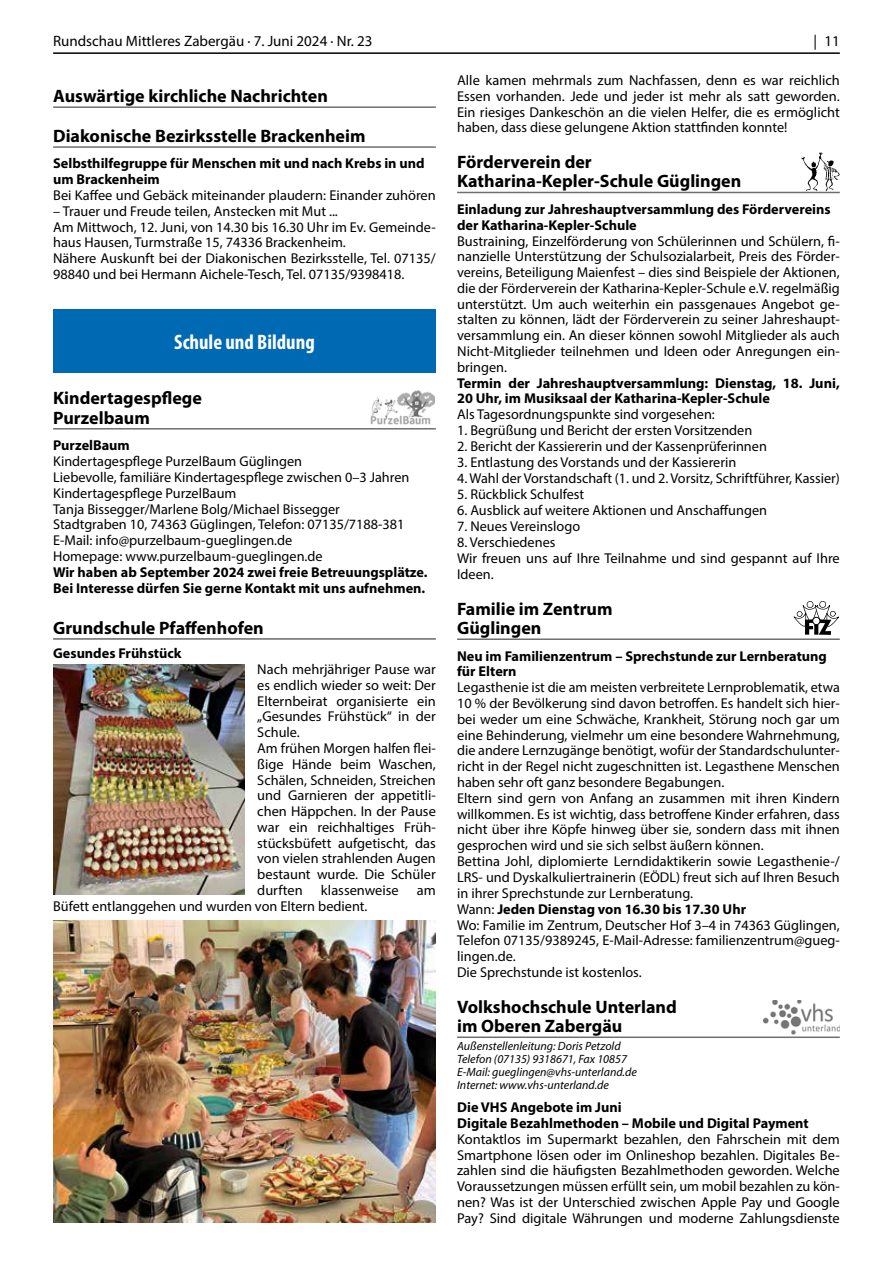
<style>
.page{position:relative;width:893px;height:1263px;background:#fff}
.page>*{position:absolute;margin:0;border:0;box-sizing:border-box;transform-origin:0 0}
.t1{font:700 condensed 21px "Myriad Pro";color:#fff}
.t2{font:700 18px/19.6px "Myriad Pro";color:#000}
.t3{font:15px "Myriad Pro";color:#000}
.t4{font:14.25px/15.8px "Myriad Pro";color:#000}
.t5{font:700 14.25px/15.8px "Myriad Pro";color:#000}
.t6{font:italic 12px/13.2px "Myriad Pro";color:#000}
.s1{font-weight:700}
</style>
<div class="page">
<hr style="left:53px;top:52px;width:787px;height:2px;background:#000">
<hr style="left:53px;top:638px;width:383px;height:2px;background:#686867">
<hr style="left:53px;top:106px;width:383px;height:2px;background:#6f6f6e">
<hr style="left:53px;top:146px;width:383px;height:2px;background:#6f6f6e">
<div style="left:53px;top:309px;width:383px;height:64px;background:#0069b4"></div>
<hr style="left:53px;top:428px;width:383px;height:1px;background:#6f6f6e">
<img style="left:370px;top:390px;width:65px;height:34px">
<img style="left:53px;top:921px;width:383px;height:301px">
<img style="left:53px;top:665px;width:191px;height:229px">
<hr style="left:457px;top:192px;width:383px;height:1px;background:#6f6f6e">
<img style="left:801px;top:152px;width:39px;height:38px">
<hr style="left:457px;top:638px;width:383px;height:2px;background:#6f6f6e">
<svg style="left:794px;top:601px;width:45px;height:34px"></svg>
<div style="left:813px;top:617px;width:7px;height:8px;background:#fff;border-radius:50%"></div>
<div style="left:812px;top:617px;width:8px;height:8px;border:1px solid #000;border-radius:50%"></div>
<hr style="left:457px;top:1036px;width:383px;height:2px;background:#6f6f6e">
<img style="left:764px;top:1000px;width:76px;height:34px">
<p class="t3" style="left:53px;top:32px;width:321px">Rundschau Mittleres Zabergäu · 7. Juni 2024 · Nr. 23</p>
<p class="t3" style="left:813px;top:32px;width:28px">| 11</p>
<p class="t2" style="left:53px;top:86px;width:276px">Auswärtige kirchliche Nachrichten</p>
<p class="t2" style="left:53px;top:126px;width:314px">Diakonische Bezirksstelle Brackenheim</p>
<p class="t5" style="left:53px;top:155px;width:373px">Selbsthilfegruppe für Menschen mit und nach Krebs in und um Brackenheim</p>
<p class="t4" style="left:53px;top:187px;width:384px">Bei Kaffee und Gebäck miteinander plaudern: Einander zuhören</p>
<p class="t4" style="left:53px;top:203px;width:384px">– Trauer und Freude teilen, Anstecken mit Mut ...<br>Am Mittwoch, 12. Juni, von 14.30 bis 16.30 Uhr im Ev. Gemeinde&shy;haus Hausen, Turmstraße 15, 74336 Brackenheim.<br>Nähere Auskunft bei der Diakonischen Bezirksstelle, Tel. 07135/ 98840 und bei Hermann Aichele-Tesch, Tel. 07135/9398418.</p>
<p class="t4" style="left:457px;top:72px;width:384px;text-align:justify">Alle kamen mehrmals zum Nachfassen, denn es war reichlich Essen vorhanden. Jede und jeder ist mehr als satt geworden.<br>Ein riesiges Dankeschön an die vielen Helfer, die es ermöglicht haben, dass diese gelungene Aktion stattfinden konnte!</p>
<p class="t2" style="left:457px;top:151px;width:286px">Förderverein der<br>Katharina-Kepler-Schule Güglingen</p>
<p class="t5" style="left:457px;top:201px;width:375px">Einladung zur Jahreshauptversammlung des Fördervereins der Katharina-Kepler-Schule</p>
<p class="t4" style="left:457px;top:233px;width:384px;text-align:justify">Bustraining, Einzelförderung von Schülerinnen und Schülern, fi&shy;nanzielle Unterstützung der Schulsozialarbeit, Preis des Förder&shy;vereins, Beteiligung Maienfest – dies sind Beispiele der Aktionen, die der Förderverein der Katharina-Kepler-Schule e.V. regelmäßig unterstützt. Um auch weiterhin ein passgenaues Angebot ge&shy;stalten zu können, lädt der Förderverein zu seiner Jahreshaupt&shy;versammlung ein. An dieser können sowohl Mitglieder als auch Nicht-Mitglieder teilnehmen und Ideen oder Anregungen ein&shy;bringen.</p>
<p class="t5" style="left:457px;top:374px;width:384px">Termin der Jahreshauptversammlung: Dienstag, 18. Juni,<br>20 Uhr, im Musiksaal der Katharina-Kepler-Schule</p>
<p class="t4" style="left:457px;top:406px;width:259px">Als Tagesordnungspunkte sind vorgesehen:</p>
<p class="t4" style="left:457px;top:422px;width:297px">1. Begrüßung und Bericht der ersten Vorsitzenden</p>
<p class="t4" style="left:457px;top:438px;width:311px">2. Bericht der Kassiererin und der Kassenprüferinnen</p>
<p class="t4" style="left:457px;top:454px;width:281px">3. Entlastung des Vorstands und der Kassiererin</p>
<p class="t4" style="left:457px;top:470px;width:384px">4. Wahl der Vorstandschaft (1. und 2. Vorsitz, Schriftführer, Kassier)</p>
<p class="t4" style="left:457px;top:486px;width:129px">5. Rückblick Schulfest</p>
<p class="t4" style="left:457px;top:502px;width:311px">6. Ausblick auf weitere Aktionen und Anschaffungen</p>
<p class="t4" style="left:457px;top:518px;width:125px">7. Neues Vereinslogo</p>
<p class="t4" style="left:457px;top:534px;width:384px">8. Verschiedenes<br>Wir freuen uns auf Ihre Teilnahme und sind gespannt auf Ihre<br>Ideen.</p>
<p class="t2" style="left:457px;top:598px;width:157px">Familie im Zentrum<br>Güglingen</p>
<p class="t5" style="left:457px;top:647px;width:371px">Neu im Familienzentrum – Sprechstunde zur Lernberatung für Eltern</p>
<p class="t4" style="left:457px;top:679px;width:384px">Legasthenie ist die am meisten verbreitete Lernproblematik, etwa 10 % der Bevölkerung sind davon betroffen. Es handelt sich hier&shy;bei weder um eine Schwäche, Krankheit, Störung noch gar um eine Behinderung, vielmehr um eine besondere Wahrnehmung, die andere Lernzugänge benötigt, wofür der Standardschulunter&shy;richt in der Regel nicht zugeschnitten ist. Legasthene Menschen haben sehr oft ganz besondere Begabungen.<br>Eltern sind gern von Anfang an zusammen mit ihren Kindern willkommen. Es ist wichtig, dass betroffene Kinder erfahren, dass nicht über ihre Köpfe hinweg über sie, sondern dass mit ihnen gesprochen wird und sie sich selbst äußern können.<br>Bettina Johl, diplomierte Lerndidaktikerin sowie Legasthenie-/ LRS- und Dyskalkuliertrainerin (EÖDL) freut sich auf Ihren Besuch in ihrer Sprechstunde zur Lernberatung.<br>Wann: <span class="s1">Jeden Dienstag von 16.30 bis 17.30 Uhr<br></span>Wo: Familie im Zentrum, Deutscher Hof 3–4 in 74363 Güglingen, Telefon 07135/9389245, E-Mail-Adresse: familienzentrum@gueg&shy;lingen.de.<br>Die Sprechstunde ist kostenlos.</p>
<p class="t2" style="left:457px;top:996px;width:221px">Volkshochschule Unterland im Oberen Zabergäu</p>
<p class="t6" style="left:457px;top:1039px;width:181px">Außenstellenleitung: Doris Petzold Telefon (07135) 9318671, Fax 10857<br>E-Mail: gueglingen@vhs-unterland.de Internet: www.vhs-unterland.de</p>
<p class="t5" style="left:457px;top:1098px;width:353px">Die VHS Angebote im Juni<br>Digitale Bezahlmethoden – Mobile und Digital Payment</p>
<p class="t4" style="left:457px;top:1131px;width:384px;text-align:justify">Kontaktlos im Supermarkt bezahlen, den Fahrschein mit dem Smartphone lösen oder im Onlineshop bezahlen. Digitales Be&shy;zahlen sind die häufigsten Bezahlmethoden geworden. Welche Voraussetzungen müssen erfüllt sein, um mobil bezahlen zu kön&shy;nen? Was ist der Unterschied zwischen Apple Pay und Google Pay? Sind digitale Währungen und moderne Zahlungsdienste</p>
<h1 class="t1" style="left:174px;top:329px;width:142px">Schule und Bildung</h1>
<p class="t2" style="left:53px;top:388px;width:150px">Kindertagespflege<br>Purzelbaum</p>
<p class="t5" style="left:53px;top:437px;width:78px">PurzelBaum</p>
<p class="t4" style="left:53px;top:453px;width:358px">Kindertagespflege PurzelBaum Güglingen<br>Liebevolle, familiäre Kindertagespflege zwischen 0–3 Jahren Kindertagespflege PurzelBaum<br>Tanja Bissegger/Marlene Bolg/Michael Bissegger Stadtgraben 10, 74363 Güglingen, Telefon: 07135/7188-381<br>E-Mail: info@purzelbaum-gueglingen.de<br>Homepage: www.purzelbaum-gueglingen.de</p>
<p class="t5" style="left:53px;top:564px;width:376px">Wir haben ab September 2024 zwei freie Betreuungsplätze.<br>Bei Interesse dürfen Sie gerne Kontakt mit uns aufnehmen.</p>
<p class="t2" style="left:53px;top:617px;width:212px">Grundschule Pfaffenhofen</p>
<p class="t5" style="left:53px;top:645px;width:130px">Gesundes Frühstück</p>
<p class="t4" style="left:257px;top:661px;width:180px">Nach mehrjähriger Pause war es endlich wieder so weit: Der<br>Elternbeirat organisierte ein „Gesundes Frühstück“ in der<br>Schule.<br>Am frühen Morgen halfen flei&shy;ßige Hände beim Waschen,<br>Schälen, Schneiden, Streichen und Garnieren der appetitli&shy;chen Häppchen. In der Pause war ein reichhaltiges Früh&shy;stücksbüfett aufgetischt, das von vielen strahlenden Augen bestaunt wurde. Die Schüler durften</p>
<p class="t4" style="left:321px;top:882px;width:79px">klassenweise</p>
<p class="t4" style="left:417px;top:882px;width:20px">am</p>
<p class="t4" style="left:53px;top:898px;width:316px">Büfett entlanggehen und wurden von Eltern bedient.</p>
</div>
